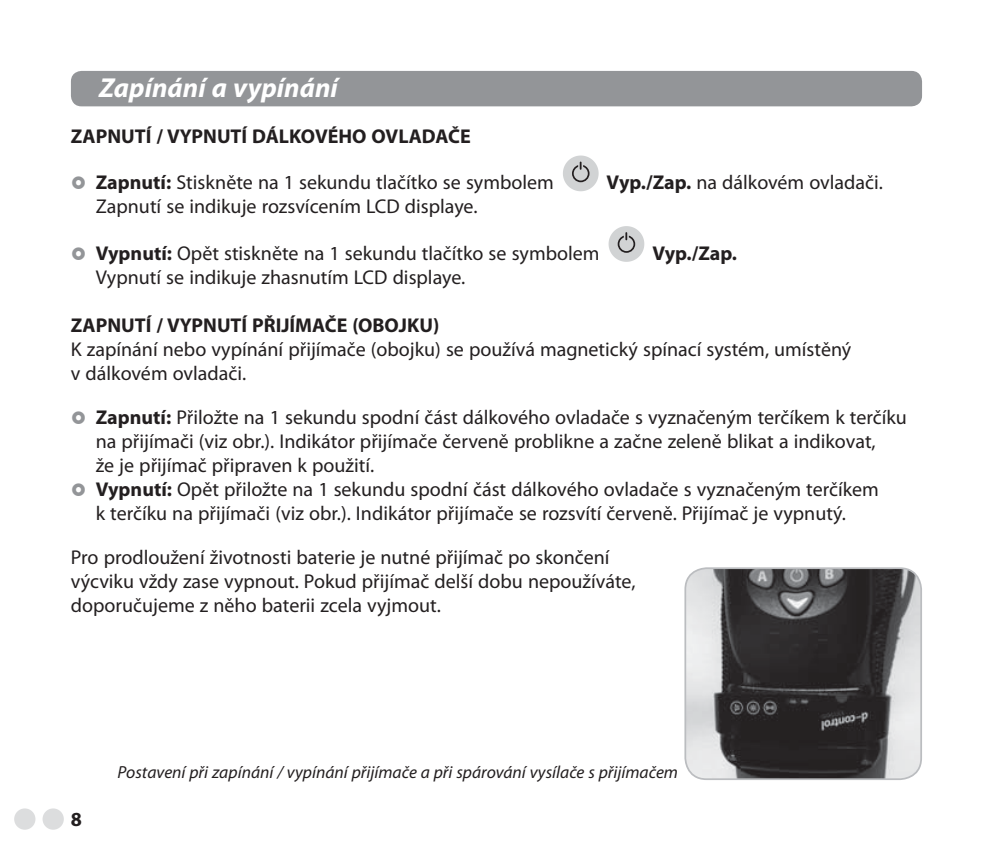
<style>
.page{position:relative;width:993px;height:851px;background:#fff}
.page>*{position:absolute;margin:0;border:0;box-sizing:border-box;transform-origin:0 0}
.t1{font:italic 700 27.5px "Myriad Pro";color:#fff}
.t2{font:20px/24px "Myriad Pro";color:#231f20}
.t3{font:700 20px "Myriad Pro";color:#231f20}
.t4{font:italic 17.5px "Myriad Pro";color:#231f20}
.s1{font-weight:700}
</style>
<div class="page">
<div style="left:71px;top:71px;width:850px;height:35px;background:#939598;border-radius:11px"></div>
<svg style="left:563px;top:155px;width:35px;height:36px"></svg>
<svg style="left:608px;top:226px;width:36px;height:36px"></svg>
<div style="left:14px;top:808px;width:21px;height:21px;background:#dcddde;border-radius:50%"></div>
<div style="left:43px;top:808px;width:21px;height:21px;background:#dcddde;border-radius:50%"></div>
<img style="left:685px;top:568px;width:235px;height:211px;border-radius:21px">
<div style="left:684px;top:567px;width:237px;height:213px;border:2px solid #bbbdc0;border-radius:21px"></div>
<h1 class="t1" style="left:99px;top:78px;width:240px">Zapínání a vypínání</h1>
<p class="t3" style="left:71px;top:128px;width:401px">ZAPNUTÍ / VYPNUTÍ DÁLKOVÉHO OVLADAČE</p>
<p class="t2" style="left:96px;top:172px;width:459px"><span class="s1">Zapnutí:</span> Stiskněte na 1 sekundu tlačítko se symbolem</p>
<p class="t2" style="left:606px;top:172px;width:278px"><span class="s1">Vyp./Zap.</span> na dálkovém ovladači.</p>
<p class="t2" style="left:96px;top:196px;width:383px">Zapnutí se indikuje rozsvícením LCD displaye.</p>
<p class="t2" style="left:96px;top:243px;width:505px"><span class="s1">Vypnutí:</span> Opět stiskněte na 1 sekundu tlačítko se symbolem</p>
<p class="t3" style="left:652px;top:245px;width:86px">Vyp./Zap.</p>
<p class="t2" style="left:96px;top:267px;width:371px">Vypnutí se indikuje zhasnutím LCD displaye.</p>
<p class="t3" style="left:71px;top:317px;width:370px">ZAPNUTÍ / VYPNUTÍ PŘIJÍMAČE (OBOJKU)</p>
<p class="t2" style="left:71px;top:339px;width:781px">K zapínání nebo vypínání přijímače (obojku) se používá magnetický spínací systém, umístěný v dálkovém ovladači.</p>
<p class="t2" style="left:96px;top:407px;width:812px"><span class="s1">Zapnutí:</span> Přiložte na 1 sekundu spodní část dálkového ovladače s vyznačeným terčíkem k terčíku na přijímači (viz obr.). Indikátor přijímače červeně problikne a začne zeleně blikat a indikovat,<br>že je přijímač připraven k použití.<br><span class="s1">Vypnutí:</span> Opět přiložte na 1 sekundu spodní část dálkového ovladače s vyznačeným terčíkem<br>k terčíku na přijímači (viz obr.). Indikátor přijímače se rozsvítí červeně. Přijímač je vypnutý.</p>
<p class="t2" style="left:71px;top:547px;width:566px">Pro prodloužení životnosti baterie je nutné přijímač po skončení výcviku vždy zase vypnout. Pokud přijímač delší dobu nepoužíváte, doporučujeme z něho baterii zcela vyjmout.</p>
<p class="t3" style="left:71px;top:811px;width:13px">8</p>
<p class="t4" style="left:118px;top:765px;width:561px">Postavení při zapínání / vypínání přijímače a při spárování vysílače s přijímačem</p>
</div>
